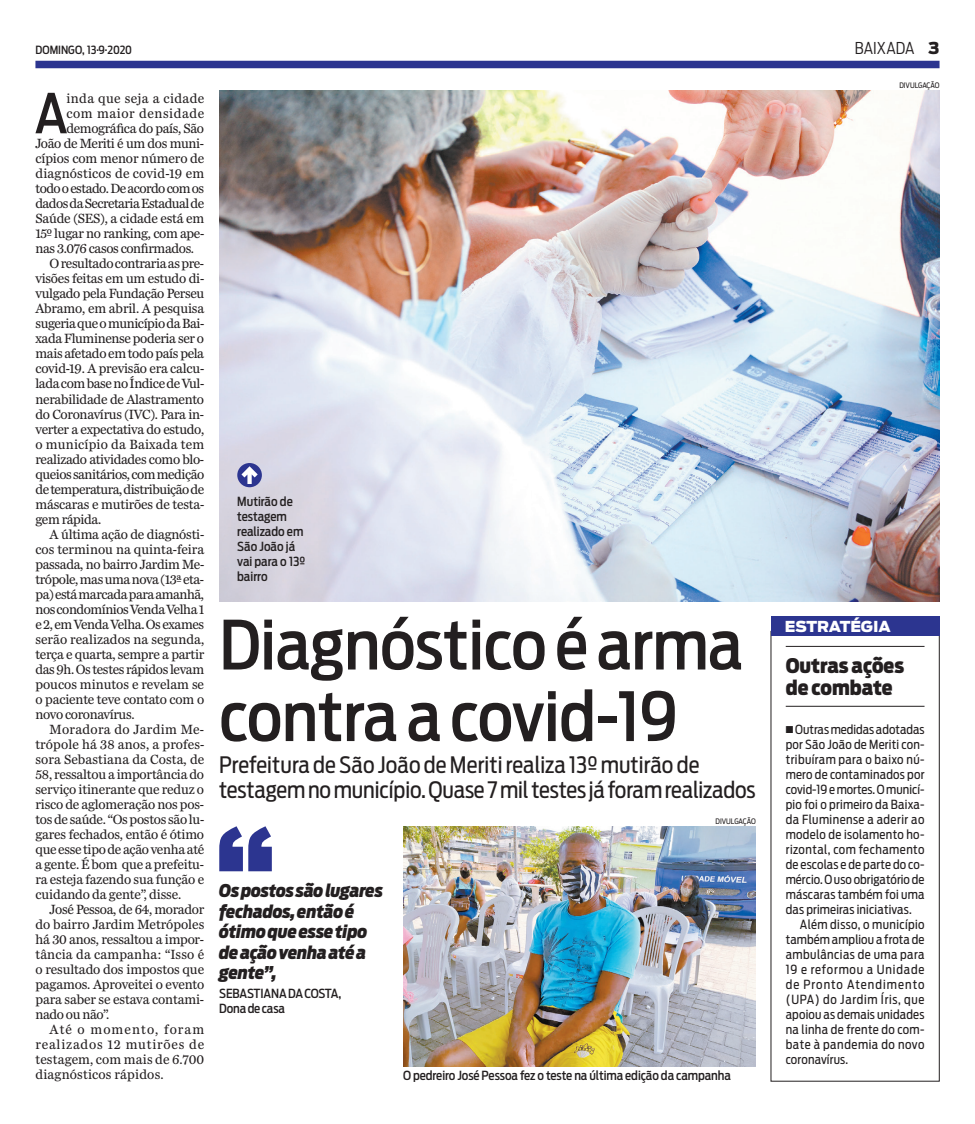
<style>
.page{position:relative;width:975px;height:1124px;background:#fff}
.page>*{position:absolute;margin:0;border:0;box-sizing:border-box;transform-origin:0 0}
.t1{font:500 67.25px/71.5px "Antenna Cond";letter-spacing:-.01em;color:#231f20}
.t2{font:500 54.25px "Antenna Cond";color:#231f20}
.t3{font:22.5px/25px "Antenna Cond";letter-spacing:-.005em;color:#231f20}
.t4{font:900 20px/22.5px "Antenna Cond";color:#231f20}
.t5{font:italic 900 17.5px/20.5px "Antenna Cond";letter-spacing:-.01em;color:#231f20}
.t6{font:300 16.25px "Antenna Cond";color:#231f20}
.t7{font:900 15px "Antenna";letter-spacing:-.01em;color:#fff}
.t8{font:13.75px "Miller Daily Two";letter-spacing:-.02em;color:#231f20}
.t9{font:13.75px "Miller Daily Two";letter-spacing:.01em;color:#231f20}
.t10{font:13.75px "Miller Daily Two";color:#231f20}
.t11{font:13.75px "Miller Daily Two";letter-spacing:-.04em;color:#231f20}
.t12{font:13.75px "Miller Daily Two";letter-spacing:.025em;color:#231f20}
.t13{font:13.75px "Miller Daily Two";letter-spacing:.005em;color:#231f20}
.t14{font:13.75px "Miller Daily Two";letter-spacing:.055em;color:#231f20}
.t15{font:13.75px "Miller Daily Two";letter-spacing:.04em;color:#231f20}
.t16{font:13.75px "Miller Daily Two";letter-spacing:.08em;color:#231f20}
.t17{font:12.5px/15px "Antenna Cond";letter-spacing:.015em;color:#231f20;text-align:justify}
.t18{font:500 12.5px/15px "Antenna Cond";letter-spacing:-.005em;color:#231f20}
.t19{font:500 11.25px "Antenna Cond";letter-spacing:-.005em;color:#231f20}
.t20{font:7.5px "Antenna Cond";letter-spacing:-.005em;color:#231f20}
.s1{font-family:"Antenna";font-weight:900}
</style>
<div class="page">
<div style="left:35px;top:61px;width:904px;height:7px;background:#2c3590"></div>
<img style="left:219px;top:91px;width:720px;height:510px">
<svg style="left:219px;top:826px;width:53px;height:45px"></svg>
<img style="left:403px;top:826px;width:352px;height:240px">
<div style="left:770px;top:616px;width:169px;height:19px;background:#2c3590"></div>
<hr style="left:785px;top:646px;width:139px;height:1px;background:#231f20">
<hr style="left:785px;top:706px;width:139px;height:1px;background:#231f20">
<div style="left:237px;top:463px;width:25px;height:24px;background:#2c3590;border-radius:50%"></div>
<svg style="left:241px;top:466px;width:17px;height:18px"></svg>
<p class="t19" style="left:35px;top:43px;width:98px">Domingo, 13.9.2020</p>
<p class="t6" style="left:854px;top:38px;width:86px">BAIXADA <span class="s1">3</span></p>
<h2 class="t2" style="left:34px;top:81px;width:35px">A</h2>
<p class="t12" style="left:66px;top:91px;width:139px">inda que seja a cidade</p>
<p class="t15" style="left:66px;top:106px;width:139px">com maior densidade</p>
<p class="t8" style="left:66px;top:121px;width:139px">demográfica do país, São</p>
<p class="t8" style="left:35px;top:136px;width:170px">João de Meriti é um dos muni-</p>
<p class="t8" style="left:35px;top:151px;width:170px">cípios com menor número de</p>
<p class="t9" style="left:35px;top:166px;width:170px">diagnósticos de covid-19 em</p>
<p class="t11" style="left:35px;top:181px;width:170px">todo o estado. De acordo com os</p>
<p class="t11" style="left:35px;top:196px;width:170px">dados da Secretaria Estadual de</p>
<p class="t8" style="left:35px;top:211px;width:170px">Saúde (SES), a cidade está em</p>
<p class="t8" style="left:35px;top:226px;width:170px">15º lugar no ranking, com ape-</p>
<p class="t8" style="left:35px;top:241px;width:160px">nas 3.076 casos confirmados.</p>
<p class="t8" style="left:50px;top:256px;width:156px">O resultado contraria as pre-</p>
<p class="t8" style="left:35px;top:271px;width:170px">visões feitas em um estudo di-</p>
<p class="t8" style="left:35px;top:286px;width:170px">vulgado pela Fundação Perseu</p>
<p class="t8" style="left:35px;top:301px;width:170px">Abramo, em abril. A pesquisa</p>
<p class="t8" style="left:35px;top:316px;width:170px">sugeria que o município da Bai-</p>
<p class="t8" style="left:35px;top:331px;width:170px">xada Fluminense poderia ser o</p>
<p class="t8" style="left:35px;top:346px;width:170px">mais afetado em todo país pela</p>
<p class="t8" style="left:35px;top:361px;width:170px">covid-19. A previsão era calcu-</p>
<p class="t8" style="left:35px;top:376px;width:170px">lada com base no Índice de Vul-</p>
<p class="t8" style="left:35px;top:391px;width:170px">nerabilidade de Alastramento</p>
<p class="t8" style="left:35px;top:406px;width:170px">do Coronavírus (IVC). Para in-</p>
<p class="t8" style="left:35px;top:421px;width:170px">verter a expectativa do estudo,</p>
<p class="t9" style="left:35px;top:436px;width:170px">o município da Baixada tem</p>
<p class="t8" style="left:35px;top:451px;width:170px">realizado atividades como blo-</p>
<p class="t8" style="left:35px;top:466px;width:170px">queios sanitários, com medição</p>
<p class="t8" style="left:35px;top:481px;width:170px">de temperatura, distribuição de</p>
<p class="t8" style="left:35px;top:496px;width:170px">máscaras e mutirões de testa-</p>
<p class="t8" style="left:35px;top:511px;width:67px">gem rápida.</p>
<p class="t8" style="left:50px;top:526px;width:156px">A última ação de diagnósti-</p>
<p class="t10" style="left:35px;top:541px;width:170px">cos terminou na quinta-feira</p>
<p class="t8" style="left:35px;top:556px;width:170px">passada, no bairro Jardim Me-</p>
<p class="t8" style="left:35px;top:571px;width:170px">trópole, mas uma nova (13ª eta-</p>
<p class="t8" style="left:35px;top:586px;width:170px">pa) está marcada para amanhã,</p>
<p class="t8" style="left:35px;top:601px;width:170px">nos condomínios Venda Velha 1</p>
<p class="t8" style="left:35px;top:616px;width:170px">e 2, em Venda Velha. Os exames</p>
<p class="t10" style="left:35px;top:631px;width:170px">serão realizados na segunda,</p>
<p class="t8" style="left:35px;top:646px;width:170px">terça e quarta, sempre a partir</p>
<p class="t8" style="left:35px;top:661px;width:170px">das 9h. Os testes rápidos levam</p>
<p class="t10" style="left:35px;top:676px;width:170px">poucos minutos e revelam se</p>
<p class="t8" style="left:35px;top:691px;width:170px">o paciente teve contato com o</p>
<p class="t8" style="left:35px;top:706px;width:101px">novo coronavírus.</p>
<p class="t12" style="left:50px;top:721px;width:156px">Moradora do Jardim Me-</p>
<p class="t9" style="left:35px;top:736px;width:170px">trópole há 38 anos, a profes-</p>
<p class="t13" style="left:35px;top:751px;width:170px">sora Sebastiana da Costa, de</p>
<p class="t8" style="left:35px;top:766px;width:170px">58, ressaltou a importância do</p>
<p class="t8" style="left:35px;top:781px;width:170px">serviço itinerante que reduz o</p>
<p class="t8" style="left:35px;top:796px;width:170px">risco de aglomeração nos pos-</p>
<p class="t8" style="left:35px;top:811px;width:170px">tos de saúde. “Os postos são lu-</p>
<p class="t8" style="left:35px;top:826px;width:170px">gares fechados, então é ótimo</p>
<p class="t8" style="left:35px;top:841px;width:170px">que esse tipo de ação venha até</p>
<p class="t8" style="left:35px;top:856px;width:170px">a gente. É bom que a prefeitu-</p>
<p class="t8" style="left:35px;top:871px;width:170px">ra esteja fazendo sua função e</p>
<p class="t8" style="left:35px;top:886px;width:147px">cuidando da gente”, disse.</p>
<p class="t8" style="left:50px;top:901px;width:156px">José Pessoa, de 64, morador</p>
<p class="t10" style="left:35px;top:916px;width:170px">do bairro Jardim Metrópoles</p>
<p class="t8" style="left:35px;top:931px;width:170px">há 30 anos, ressaltou a impor-</p>
<p class="t9" style="left:35px;top:946px;width:170px">tância da campanha: “Isso é</p>
<p class="t8" style="left:35px;top:961px;width:170px">o resultado dos impostos que</p>
<p class="t8" style="left:35px;top:976px;width:170px">pagamos. Aproveitei o evento</p>
<p class="t8" style="left:35px;top:991px;width:170px">para saber se estava contami-</p>
<p class="t8" style="left:35px;top:1006px;width:75px">nado ou não”.</p>
<p class="t16" style="left:50px;top:1021px;width:156px">Até o momento, foram</p>
<p class="t14" style="left:35px;top:1036px;width:170px">realizados 12 mutirões de</p>
<p class="t9" style="left:35px;top:1051px;width:170px">testagem, com mais de 6.700</p>
<p class="t9" style="left:35px;top:1066px;width:130px">diagnósticos rápidos.</p>
<p class="t18" style="left:237px;top:493px;width:69px">Mutirão de testagem realizado em<br>São João já vai para o 13º bairro</p>
<h1 class="t1" style="left:219px;top:609px;width:525px">Diagnóstico é arma contra a covid-19</h1>
<h3 class="t3" style="left:219px;top:752px;width:538px">Prefeitura de São João de Meriti realiza 13º mutirão de testagem no município. Quase 7 mil testes já foram realizados</h3>
<p class="t20" style="left:715px;top:816px;width:42px">Divulgação</p>
<p class="t5" style="left:219px;top:880px;width:165px">Os postos são lugares fechados, então é ótimo que esse tipo de ação venha até a gente”,</p>
<p class="t18" style="left:219px;top:986px;width:123px;line-height:14.6px">Sebastiana da Costa,<br>Dona de casa</p>
<p class="t18" style="left:403px;top:1067px;width:329px">O pedreiro José Pessoa fez o teste na última edição da campanha</p>
<p class="t20" style="left:899px;top:81px;width:42px">Divulgação</p>
<p class="t7" style="left:784px;top:617px;width:107px">ESTRATÉGIA</p>
<h3 class="t4" style="left:785px;top:654px;width:120px">Outras ações de combate</h3>
<p class="t17" style="left:785px;top:721px;width:140px;text-indent:9px">Outras medidas adotadas por São João de Meriti con&shy;tribuíram para o baixo nú&shy;mero de contaminados por covid-19 e mortes. O municí&shy;pio foi o primeiro da Baixa&shy;da Fluminense a aderir ao modelo de isolamento ho&shy;rizontal, com fechamento de escolas e de parte do co&shy;mércio. O uso obrigatório de máscaras também foi uma das primeiras iniciativas.</p>
<p class="t17" style="left:785px;top:916px;width:140px;text-indent:14px">Além disso, o município também ampliou a frota de ambulâncias de uma para 19 e reformou a Unidade de Pronto Atendimento (UPA) do Jardim Íris, que apoiou as demais unidades na linha de frente do com&shy;bate à pandemia do novo coronavírus.</p>
</div>
